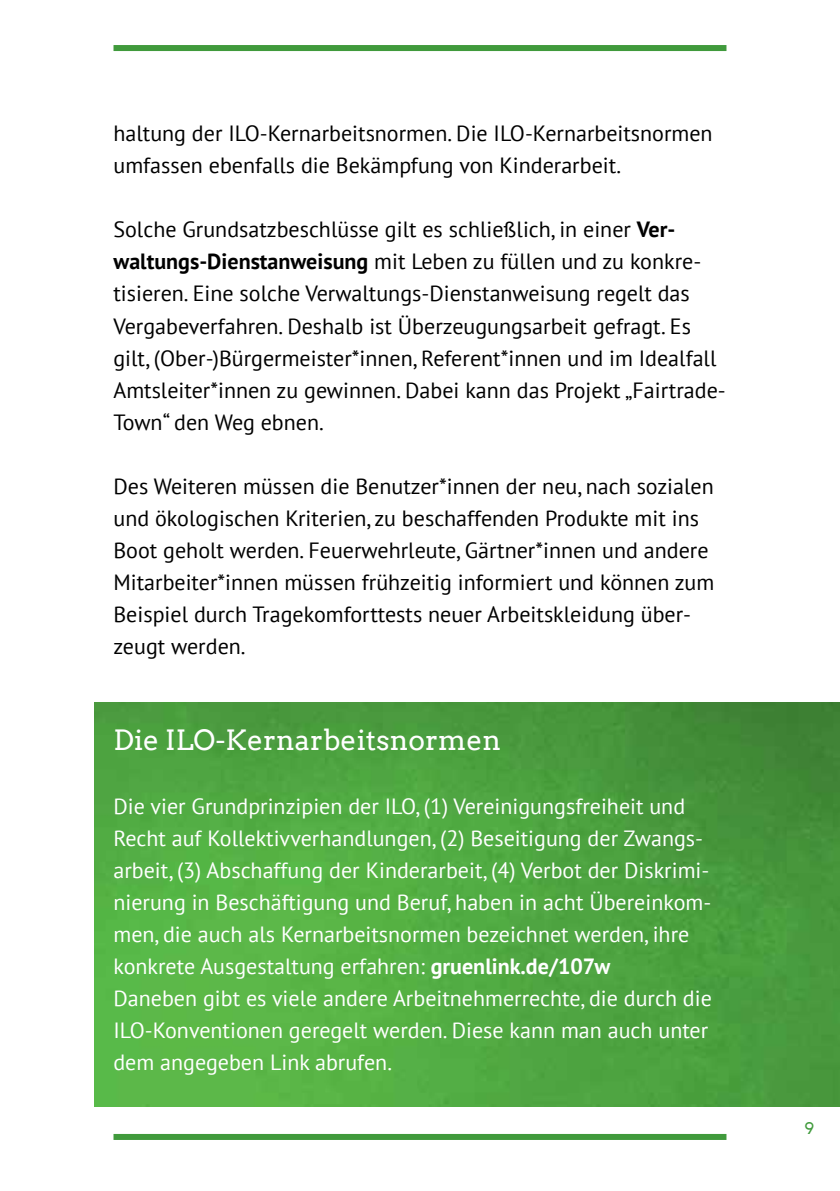
<style>
.page{position:relative;width:840px;height:1191px;background:#fff}
.page>*{position:absolute;margin:0;border:0;box-sizing:border-box;transform-origin:0 0}
.t1{font:28px "Arvo";color:#fff}
.t2{font:22px/32px "PT Sans";color:#000}
.t3{font:22px/32px "PT Sans";color:#fff}
.t4{font:16px "Arvo";color:#409a3c}
.s1{font-weight:700}
</style>
<div class="page">
<img style="left:94px;top:702px;width:745px;height:404px">
<div style="left:113px;top:45px;width:613px;height:6px;background:#409a3c"></div>
<div style="left:113px;top:1134px;width:613px;height:6px;background:#409a3c"></div>
<p class="t2" style="left:113px;top:117px;width:600px">haltung der ILO-Kernarbeitsnormen. Die ILO-Kernarbeitsnormen umfassen ebenfalls die Bekämpfung von Kinderarbeit.</p>
<p class="t2" style="left:113px;top:213px;width:613px">Solche Grundsatzbeschlüsse gilt es schließlich, in einer <span class="s1">Ver&shy;waltungs-Dienstanweisung</span> mit Leben zu füllen und zu konkre&shy;tisieren. Eine solche Verwaltungs-Dienstanweisung regelt das Vergabeverfahren. Deshalb ist Überzeugungsarbeit gefragt. Es gilt, (Ober-)Bürgermeister*innen, Referent*innen und im Idealfall Amtsleiter*innen zu gewinnen. Dabei kann das Projekt „Fairtrade-Town“ den Weg ebnen.</p>
<p class="t2" style="left:113px;top:469px;width:602px">Des Weiteren müssen die Benutzer*innen der neu, nach sozialen und ökologischen Kriterien, zu beschaffenden Produkte mit ins Boot geholt werden. Feuerwehrleute, Gärtner*innen und andere Mitarbeiter*innen müssen frühzeitig informiert und können zum Beispiel durch Tragekomforttests neuer Arbeitskleidung über&shy;zeugt werden.</p>
<p class="t1" style="left:113px;top:722px;width:389px">Die ILO-Kernarbeitsnormen</p>
<p class="t3" style="left:113px;top:789px;width:599px">Die vier Grundprinzipien der ILO, (1) Vereinigungsfreiheit und Recht auf Kollektivverhandlungen, (2) Beseitigung der Zwangs&shy;arbeit, (3) Abschaffung der Kinderarbeit, (4) Verbot der Diskrimi&shy;nierung in Beschäftigung und Beruf, haben in acht Übereinkom&shy;men, die auch als Kernarbeitsnormen bezeichnet werden, ihre konkrete Ausgestaltung erfahren: <span class="s1">gruenlink.de/107w<br></span>Daneben gibt es viele andere Arbeitnehmerrechte, die durch die ILO-Konventionen geregelt werden. Diese kann man auch unter dem angegeben Link abrufen.</p>
<p class="t4" style="left:804px;top:1118px;width:11px">9</p>
</div>
